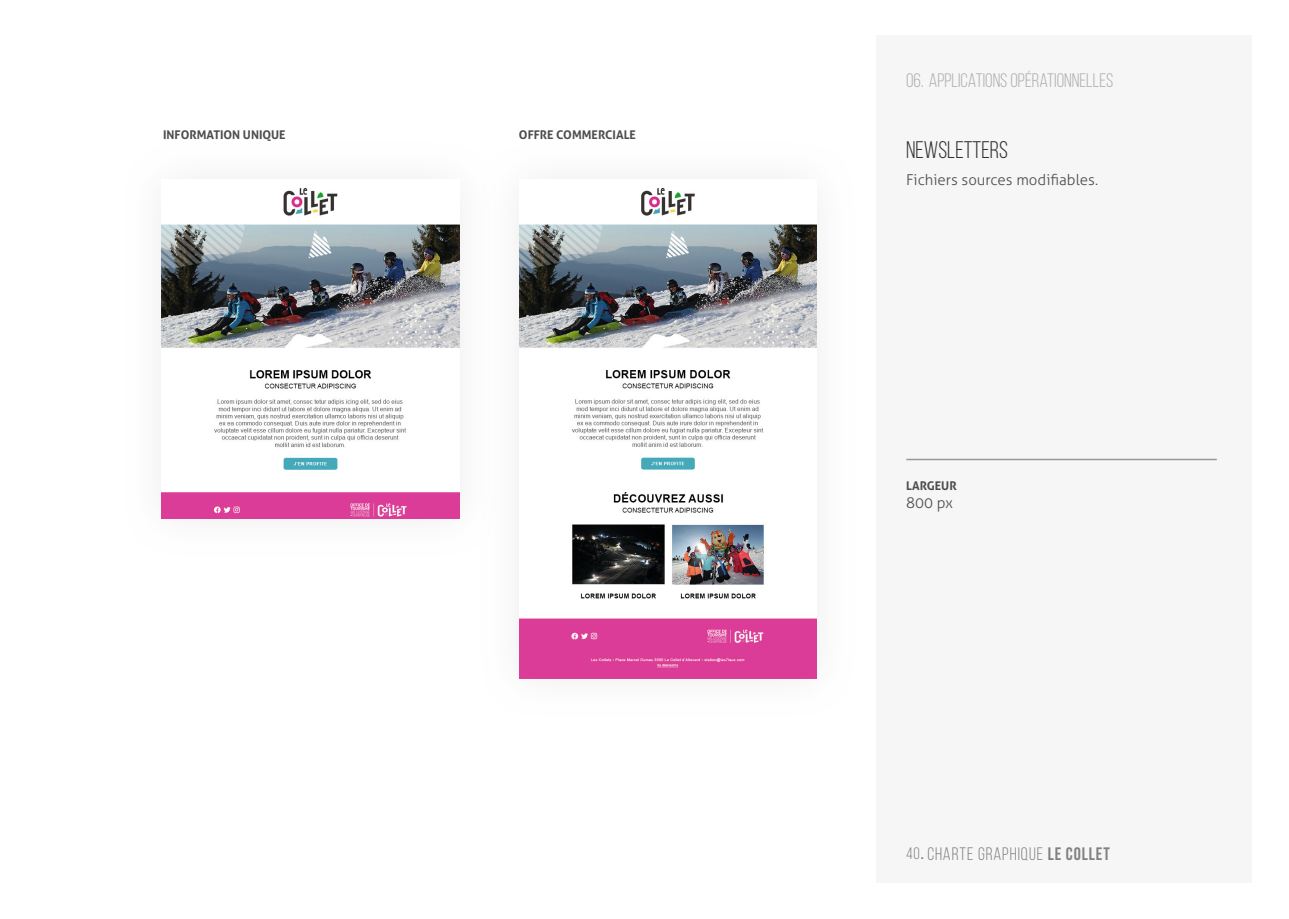
<style>
.page{position:relative;width:1289px;height:919px;background:#fff}
.page>*{position:absolute;margin:0;border:0;box-sizing:border-box;transform-origin:0 0}
.t1{font:24px "Bebas Neue";color:#313130}
.t2{font:19.5px "Bebas Neue";color:#afafb0}
.t3{font:18px "Bebas Neue";letter-spacing:.05em;color:#818181}
.t4{font:300 15px "Aller";color:#4d4d4c}
.t5{font:700 12px "Aller";color:#4d4d4c}
.s1{font-size:16.5px}
.s2{font-weight:700;font-size:16.5px}
.s3{font-weight:700}
</style>
<div class="page">
<div style="left:876px;top:35px;width:375px;height:847px;background:#f6f6f6"></div>
<hr style="left:906px;top:458px;width:310px;height:2px;background:#999">
<img style="left:162px;top:188px;width:297px;height:331px">
<img style="left:519px;top:188px;width:297px;height:490px">
<p class="t5" style="left:163px;top:128px;width:124px">INFORMATION UNIQUE</p>
<p class="t5" style="left:519px;top:128px;width:118px">OFFRE COMMERCIALE</p>
<h2 class="t2" style="left:906px;top:70px;width:209px">06. APPLICATIONS OPÉRATIONNELLES</h2>
<h1 class="t1" style="left:906px;top:137px;width:103px">NEWSLETTERS</h1>
<p class="t4" style="left:906px;top:170px;width:193px">Fichiers sources modifiables.</p>
<p class="t5" style="left:906px;top:478px;width:52px">LARGEUR</p>
<p class="t4" style="left:906px;top:493px;width:48px">800 px</p>
<h3 class="t3" style="left:906px;top:844px;width:205px"><span class="s1">40</span><span class="s2">.</span> CHARTE GRAPHIQUE <span class="s3">LE COLLET</span></h3>
</div>
